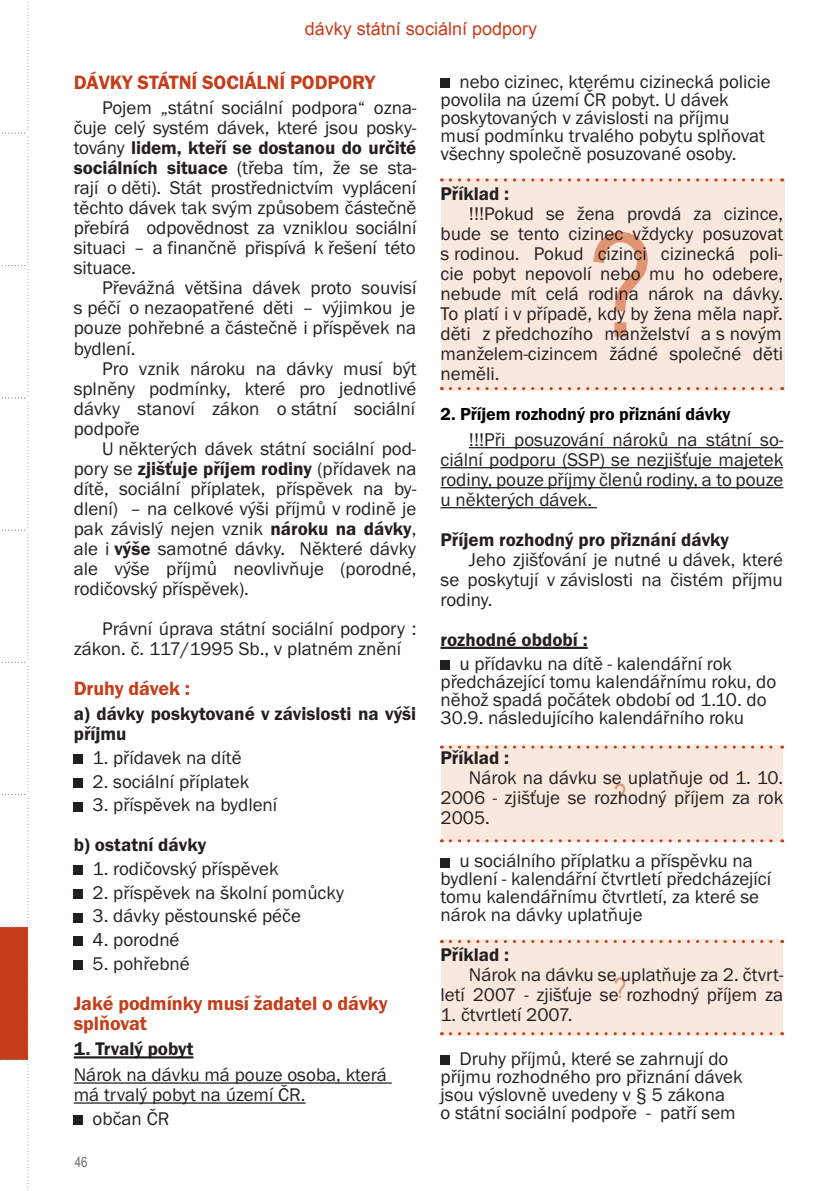
<style>
.page{position:relative;width:840px;height:1191px;background:#fff}
.page>*{position:absolute;margin:0;border:0;box-sizing:border-box;transform-origin:0 0}
.t1{font:144px "Arial Narrow";color:#e19472}
.t2{font:28px "Arial Narrow";color:#e19472}
.t3{font:600 20px/20px "Franklin Got Itc TEE";letter-spacing:-.005em;color:#c63d1a}
.t4{font:19px/20px "Franklin Got Itc TEE";color:#231f20;text-align:justify}
.t5{font:600 19px/20px "Franklin Got Itc TEE";color:#231f20}
.t6{font:600 18px "Franklin Got Itc TEE";letter-spacing:-.005em;color:#000}
.t7{font:18px "Arial";color:#c63d1a}
.t8{font:14px "Arial Narrow";color:#6c6d70}
.s1{font-weight:600}
</style>
<div class="page">
<div style="left:440px;top:939px;width:341px;height:97px;background:#f9e8de"></div>
<div style="left:440px;top:745px;width:341px;height:97px;background:#f9e8de"></div>
<div style="left:440px;top:178px;width:343px;height:212px;background:#f9e8de"></div>
<svg style="left:450px;top:178px;width:332px;height:3px"></svg>
<hr style="left:74px;top:1056px;width:119px;height:2px;background:#231f20">
<hr style="left:74px;top:1082px;width:317px;height:1px;background:#231f20">
<hr style="left:74px;top:1102px;width:231px;height:1px;background:#231f20">
<div style="left:74px;top:754px;width:9px;height:10px;background:#231f20"></div>
<div style="left:74px;top:778px;width:9px;height:9px;background:#231f20"></div>
<div style="left:74px;top:802px;width:9px;height:9px;background:#231f20"></div>
<div style="left:74px;top:865px;width:9px;height:10px;background:#231f20"></div>
<div style="left:74px;top:889px;width:9px;height:9px;background:#231f20"></div>
<div style="left:74px;top:913px;width:9px;height:9px;background:#231f20"></div>
<div style="left:74px;top:936px;width:9px;height:10px;background:#231f20"></div>
<div style="left:74px;top:960px;width:9px;height:9px;background:#231f20"></div>
<div style="left:74px;top:1115px;width:9px;height:9px;background:#231f20"></div>
<hr style="left:468px;top:447px;width:314px;height:1px;background:#231f20">
<hr style="left:440px;top:467px;width:342px;height:1px;background:#231f20">
<hr style="left:440px;top:487px;width:343px;height:1px;background:#231f20">
<hr style="left:440px;top:507px;width:156px;height:1px;background:#231f20">
<hr style="left:440px;top:646px;width:147px;height:3px;background:#231f20">
<div style="left:440px;top:79px;width:9px;height:9px;background:#231f20"></div>
<div style="left:440px;top:660px;width:9px;height:9px;background:#231f20"></div>
<div style="left:440px;top:858px;width:9px;height:9px;background:#231f20"></div>
<div style="left:440px;top:1055px;width:9px;height:10px;background:#231f20"></div>
<svg style="left:450px;top:387px;width:332px;height:3px"></svg>
<svg style="left:450px;top:745px;width:332px;height:3px"></svg>
<svg style="left:450px;top:839px;width:332px;height:3px"></svg>
<svg style="left:450px;top:940px;width:332px;height:3px"></svg>
<svg style="left:450px;top:1032px;width:332px;height:3px"></svg>
<svg style="left:0;top:2px;width:29px;height:1189px"></svg>
<p class="t7" style="left:304px;top:16px;width:234px">dávky státní sociální podpory</p>
<p class="t3" style="left:74px;top:72px;width:303px">DÁVKY STÁTNÍ SOCIÁLNÍ PODPORY</p>
<p class="t4" style="left:74px;top:98px;width:344px;text-indent:28px">Pojem „státní sociální podpora“ ozna&shy;čuje celý systém dávek, které jsou posky&shy;továny <span class="s1">lidem, kteří se dostanou do určité sociálních situace</span> (třeba tím, že se sta&shy;rají o děti). Stát prostřednictvím vyplácení těchto dávek tak svým způsobem částečně přebírá odpovědnost za vzniklou sociální situaci – a finančně přispívá k řešení této situace.</p>
<p class="t4" style="left:74px;top:278px;width:344px;text-indent:28px">Převážná většina dávek proto souvisí s péčí o nezaopatřené děti – výjimkou je pouze pohřebné a částečně i příspěvek na bydlení.</p>
<p class="t4" style="left:74px;top:358px;width:344px;text-indent:28px">Pro vznik nároku na dávky musí být splněny podmínky, které pro jednotlivé dávky stanoví zákon o státní sociální podpoře</p>
<p class="t4" style="left:74px;top:438px;width:344px;text-indent:28px">U některých dávek státní sociální pod&shy;pory se <span class="s1">zjišťuje příjem rodiny</span> (přídavek na dítě, sociální příplatek, příspěvek na by&shy;dlení) – na celkové výši příjmů v rodině je pak závislý nejen vznik <span class="s1">nároku na dávky</span>, ale i <span class="s1">výše</span> samotné dávky. Některé dávky ale výše příjmů neovlivňuje (porodné, rodičovský příspěvek).</p>
<p class="t4" style="left:74px;top:618px;width:344px;text-indent:28px">Právní úprava státní sociální podpory : zákon. č. 117/1995 Sb., v platném znění</p>
<p class="t3" style="left:74px;top:678px;width:118px">Druhy dávek :</p>
<p class="t5" style="left:74px;top:704px;width:344px">a) dávky poskytované v závislosti na výši příjmu</p>
<p class="t4" style="left:93px;top:748px;width:150px">1. přídavek na dítě</p>
<p class="t4" style="left:93px;top:771px;width:158px">2. sociální příplatek</p>
<p class="t4" style="left:93px;top:795px;width:186px">3. příspěvek na bydlení</p>
<p class="t5" style="left:74px;top:835px;width:134px">b) ostatní dávky</p>
<p class="t4" style="left:93px;top:859px;width:187px">1. rodičovský příspěvek</p>
<p class="t4" style="left:93px;top:882px;width:252px">2. příspěvek na školní pomůcky</p>
<p class="t4" style="left:93px;top:906px;width:210px">3. dávky pěstounské péče</p>
<p class="t4" style="left:93px;top:930px;width:88px">4. porodné</p>
<p class="t4" style="left:93px;top:953px;width:99px">5. pohřebné</p>
<p class="t3" style="left:74px;top:993px;width:315px">Jaké podmínky musí žadatel o dávky splňovat</p>
<p class="t5" style="left:74px;top:1039px;width:121px">1. Trvalý pobyt</p>
<p class="t4" style="left:74px;top:1065px;width:314px">Nárok na dávku má pouze osoba, která má trvalý pobyt na území ČR.</p>
<p class="t4" style="left:93px;top:1108px;width:78px">občan ČR</p>
<p class="t8" style="left:75px;top:1152px;width:14px">46</p>
<p class="t4" style="left:440px;top:73px;width:331px;line-height:18px;text-align:left;text-indent:19px">nebo cizinec, kterému cizinecká policie povolila na území ČR pobyt. U dávek poskytovaných v závislosti na příjmu musí podmínku trvalého pobytu splňovat všechny společně posuzované osoby.</p>
<p class="t5" style="left:440px;top:184px;width:70px">Příklad :</p>
<p class="t4" style="left:440px;top:204px;width:344px;text-indent:28px">!!!Pokud se žena provdá za cizince, bude se tento cizinec vždycky posuzovat s rodinou. Pokud cizinci cizinecká poli&shy;cie pobyt nepovolí nebo mu ho odebere, nebude mít celá rodina nárok na dávky.<br>To platí i v případě, kdy by žena měla např. děti z předchozího manželství a s novým manželem-cizincem žádné společné děti neměli.</p>
<p class="t6" style="left:440px;top:404px;width:291px">2. Příjem rozhodný pro přiznání dávky</p>
<p class="t4" style="left:440px;top:430px;width:344px;text-indent:28px">!!!Při posuzování nároků na státní so&shy;ciální podporu (SSP) se nezjišťuje majetek rodiny, pouze příjmy členů rodiny, a to pouze u některých dávek.</p>
<p class="t5" style="left:440px;top:530px;width:290px">Příjem rozhodný pro přiznání dávky</p>
<p class="t4" style="left:440px;top:550px;width:344px;text-indent:28px">Jeho zjišťování je nutné u dávek, které se poskytují v závislosti na čistém příjmu rodiny.</p>
<p class="t5" style="left:440px;top:630px;width:149px">rozhodné období :</p>
<p class="t4" style="left:440px;top:654px;width:337px;line-height:18px;text-align:left;text-indent:19px">u přídavku na dítě - kalendářní rok předcházející tomu kalendářnímu roku, do něhož spadá počátek období od 1.10. do 30.9. následujícího kalendářního roku</p>
<p class="t5" style="left:440px;top:747px;width:70px">Příklad :</p>
<p class="t4" style="left:440px;top:767px;width:344px;text-indent:28px">Nárok na dávku se uplatňuje od 1. 10.<br>2006 - zjišťuje se rozhodný příjem za rok 2005.</p>
<p class="t4" style="left:440px;top:852px;width:332px;line-height:18px;text-align:left;text-indent:19px">u sociálního příplatku a příspěvku na bydlení - kalendářní čtvrtletí předcházející tomu kalendářnímu čtvrtletí, za které se nárok na dávky uplatňuje</p>
<p class="t5" style="left:440px;top:945px;width:70px">Příklad :</p>
<p class="t4" style="left:440px;top:965px;width:344px;text-align:right">Nárok na dávku se uplatňuje za 2. čtvrt&shy;letí 2007 - zjišťuje se rozhodný příjem za</p>
<p class="t4" style="left:440px;top:1005px;width:133px">1. čtvrtletí 2007.</p>
<p class="t4" style="left:440px;top:1050px;width:303px;line-height:18px;text-align:left;text-indent:19px">Druhy příjmů, které se zahrnují do příjmu rozhodného pro přiznání dávek jsou výslovně uvedeny v § 5 zákona<br>o státní sociální podpoře - patří sem</p>
<h1 class="t1" style="left:588px;top:180px;width:67px">?</h1>
<h2 class="t2" style="left:613px;top:773px;width:14px">?</h2>
<h2 class="t2" style="left:613px;top:967px;width:14px">?</h2>
</div>
